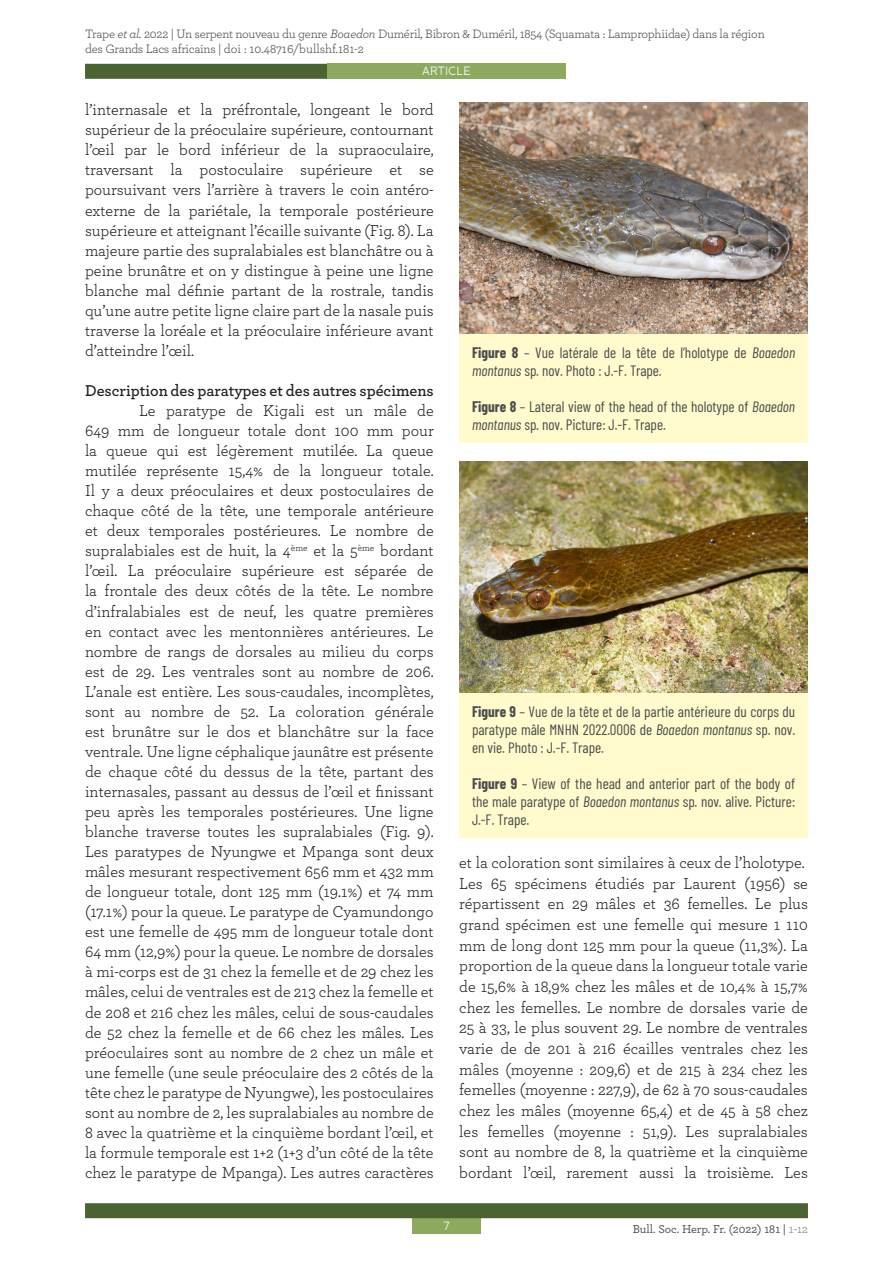
<style>
.page{position:relative;width:893px;height:1263px;background:#fff}
.page>*{position:absolute;margin:0;border:0;box-sizing:border-box;transform-origin:0 0}
.t1{font:16.5px/20.1px "Archer";color:#231f20;text-align:justify}
.t2{font:600 16.5px "Archer";color:#231f20}
.t3{font:15px/18px "Barlow Condensed";color:#4b4c4d}
.t4{font:12.75px/15px "Archer";letter-spacing:-.02em;color:#4b4c4d}
.t5{font:500 12px "Archer";color:#4b4c4d}
.t6{font:12px "Banda";letter-spacing:-.015em;color:#fff}
.s1{font-style:italic}
.s2{font-weight:700}
.s3{color:#939598}
</style>
<div class="page">
<div style="left:412px;top:1218px;width:68px;height:15px;background:#8da95e"></div>
<div style="left:85px;top:1203px;width:723px;height:15px;background:#4a6331"></div>
<div style="left:85px;top:64px;width:457px;height:15px;background:#4a6331"></div>
<div style="left:327px;top:64px;width:239px;height:15px;background:#8da95e"></div>
<img style="left:459px;top:102px;width:349px;height:233px">
<img style="left:459px;top:461px;width:349px;height:233px">
<div style="left:459px;top:335px;width:349px;height:108px;background:#fffbcc"></div>
<div style="left:459px;top:694px;width:349px;height:144px;background:#fffbcc"></div>
<p class="t4" style="left:85px;top:26px;width:681px">Trape <span class="s1">et al.</span> 2022 | Un serpent nouveau du genre <span class="s1">Boaedon</span> Duméril, Bibron &amp; Duméril, 1854 (Squamata : Lamprophiidae) dans la région des Grands Lacs africains | doi : 10.48716/bullshf.181-2</p>
<p class="t6" style="left:422px;top:64px;width:51px">ARTICLE</p>
<p class="t1" style="left:85px;top:99px;width:350px">l’internasale et la préfrontale, longeant le bord supérieur de la préoculaire supérieure, contournant l’œil par le bord inférieur de la supraoculaire, traversant la postoculaire supérieure et se poursuivant vers l’arrière à travers le coin antéro&shy;externe de la pariétale, la temporale postérieure supérieure et atteignant l’écaille suivante (Fig. 8). La majeure partie des supralabiales est blanchâtre ou à peine brunâtre et on y distingue à peine une ligne blanche mal définie partant de la rostrale, tandis qu’une autre petite ligne claire part de la nasale puis traverse la loréale et la préoculaire inférieure avant d’atteindre l’œil.</p>
<p class="t2" style="left:85px;top:378px;width:350px">Description des paratypes et des autres spécimens</p>
<p class="t1" style="left:85px;top:400px;width:350px;text-indent:54px">Le paratype de Kigali est un mâle de 649 mm de longueur totale dont 100 mm pour la queue qui est légèrement mutilée. La queue mutilée représente 15,4% de la longueur totale.<br>Il y a deux préoculaires et deux postoculaires de chaque côté de la tête, une temporale antérieure et deux temporales postérieures. Le nombre de supralabiales est de huit, la 4<sup>ème</sup> et la 5<sup>ème</sup> bordant l’œil. La préoculaire supérieure est séparée de la frontale des deux côtés de la tête. Le nombre d’infralabiales est de neuf, les quatre premières en contact avec les mentonnières antérieures. Le nombre de rangs de dorsales au milieu du corps est de 29. Les ventrales sont au nombre de 206.<br>L’anale est entière. Les sous-caudales, incomplètes, sont au nombre de 52. La coloration générale est brunâtre sur le dos et blanchâtre sur la face ventrale. Une ligne céphalique jaunâtre est présente de chaque côté du dessus de la tête, partant des internasales, passant au dessus de l’œil et finissant peu après les temporales postérieures. Une ligne blanche traverse toutes les supralabiales (Fig. 9).<br>Les paratypes de Nyungwe et Mpanga sont deux mâles mesurant respectivement 656 mm et 432 mm de longueur totale, dont 125 mm (19.1%) et 74 mm (17.1%) pour la queue. Le paratype de Cyamundongo est une femelle de 495 mm de longueur totale dont 64 mm (12,9%) pour la queue. Le nombre de dorsales à mi-corps est de 31 chez la femelle et de 29 chez les mâles, celui de ventrales est de 213 chez la femelle et de 208 et 216 chez les mâles, celui de sous-caudales de 52 chez la femelle et de 66 chez les mâles. Les préoculaires sont au nombre de 2 chez un mâle et une femelle (une seule préoculaire des 2 côtés de la tête chez le paratype de Nyungwe), les postoculaires sont au nombre de 2, les supralabiales au nombre de 8 avec la quatrième et la cinquième bordant l’œil, et la formule temporale est 1+2 (1+3 d’un côté de la tête chez le paratype de Mpanga). Les autres caractères</p>
<p class="t3" style="left:472px;top:342px;width:325px"><span class="s2">Figure 8</span> – Vue latérale de la tête de l’holotype de <span class="s1">Boaedon montanus</span> sp. nov. Photo : J.-F. Trape.</p>
<p class="t3" style="left:472px;top:396px;width:325px"><span class="s2">Figure 8</span> – Lateral view of the head of the holotype of <span class="s1">Boaedon montanus</span> sp. nov. Picture: J.-F. Trape.</p>
<p class="t3" style="left:472px;top:701px;width:325px;text-align:justify"><span class="s2">Figure 9</span> – Vue de la tête et de la partie antérieure du corps du paratype mâle MNHN 2022.0006 de <span class="s1">Boaedon montanus</span> sp. nov. en vie. Photo : J.-F. Trape.</p>
<p class="t3" style="left:472px;top:773px;width:325px;text-align:justify"><span class="s2">Figure 9</span> – View of the head and anterior part of the body of the male paratype of <span class="s1">Boaedon montanus</span> sp. nov. alive. Picture:<br>J.-F. Trape.</p>
<p class="t1" style="left:459px;top:851px;width:350px;line-height:20.7px;text-align:left">et la coloration sont similaires à ceux de l’holotype.<br>Les 65 spécimens étudiés par Laurent (1956) se répartissent en 29 mâles et 36 femelles. Le plus grand spécimen est une femelle qui mesure 1 110 mm de long dont 125 mm pour la queue (11,3%). La proportion de la queue dans la longueur totale varie de 15,6% à 18,9% chez les mâles et de 10,4% à 15,7% chez les femelles. Le nombre de dorsales varie de 25 à 33, le plus souvent 29. Le nombre de ventrales varie de de 201 à 216 écailles ventrales chez les mâles (moyenne : 209,6) et de 215 à 234 chez les femelles (moyenne : 227,9), de 62 à 70 sous-caudales chez les mâles (moyenne 65,4) et de 45 à 58 chez les femelles (moyenne : 51,9). Les supralabiales sont au nombre de 8, la quatrième et la cinquième bordant l’œil, rarement aussi la troisième. Les</p>
<p class="t6" style="left:443px;top:1218px;width:8px">7</p>
<p class="t5" style="left:633px;top:1220px;width:177px">Bull. Soc. Herp. Fr. (2022) 181 | <span class="s3">1-12</span></p>
</div>
